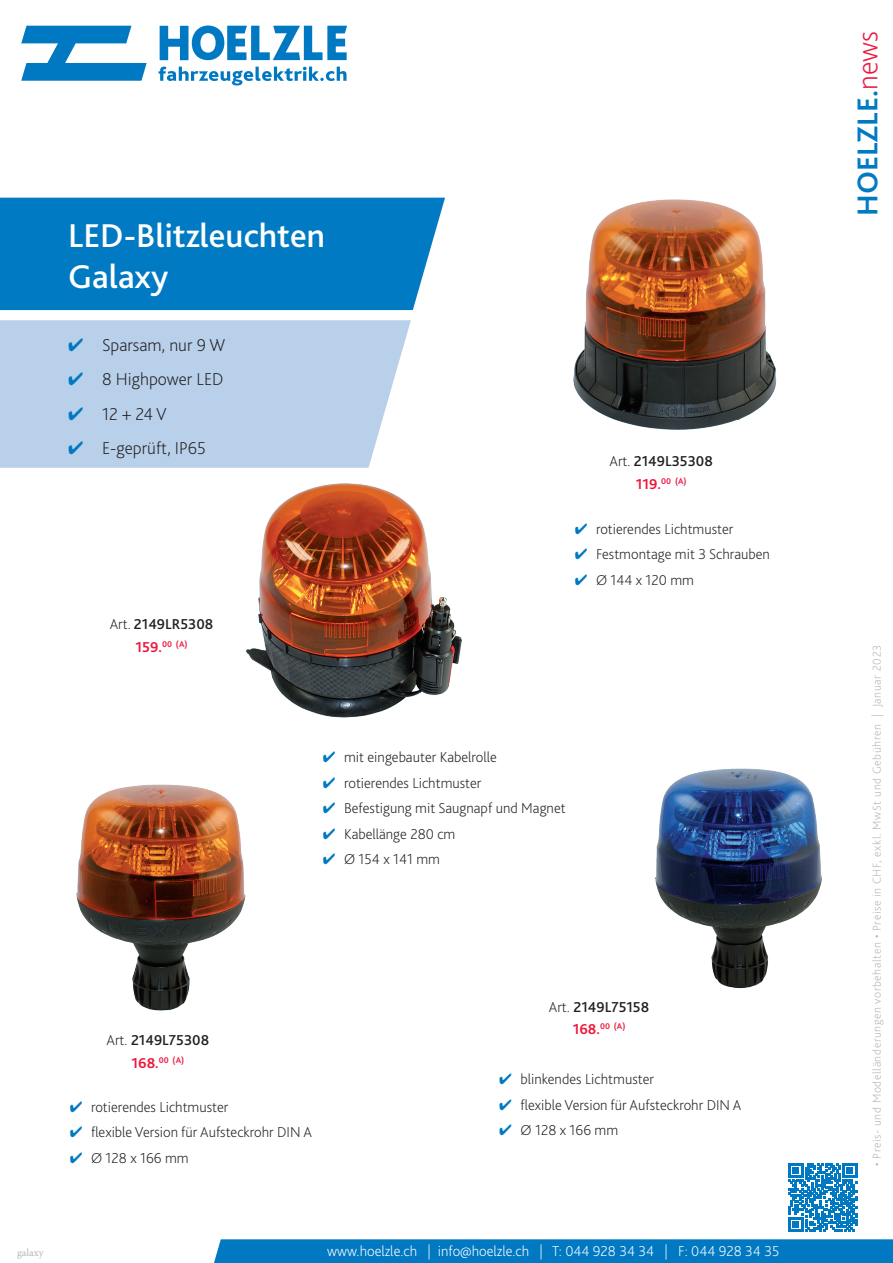
<style>
.page{position:relative;width:893px;height:1263px;background:#fff}
.page>*{position:absolute;margin:0;border:0;box-sizing:border-box;transform-origin:0 0}
.t1{font:500 34.5px/41.4px "Bliss 2";color:#fff}
.t2{font:700 30px "Bliss 2";color:#007bc3}
.t3{font:200 18px "Bliss 2";color:#231f20}
.t4{font:200 15px "Bliss 2";color:#231f20}
.t5{font:200 15px "Bliss 2";color:#fff}
.t6{font:500 15px "Bliss 2";color:#231f20}
.t7{font:200 12px "Bliss 2";letter-spacing:.05em;color:#b2b5b7}
.t8{font:10.5px "Minion Pro";color:#b2b5b7}
.t9{font:700 8.7px "Bliss 2";color:#ed1a40}
.s1{color:#0079c2}
.s2{font-weight:200}
.s3{font-size:15px}
.s4{font-weight:200;color:#ed1a40}
</style>
<div class="page">
<div style="left:214px;top:1239px;width:679px;height:24px;background:#0079c2"></div>
<svg style="left:21px;top:26px;width:326px;height:60px"></svg>
<svg style="left:789px;top:1163px;width:68px;height:69px"></svg>
<div style="left:0;top:198px;width:445px;height:112px;background:#007bc3"></div>
<div style="left:0;top:320px;width:411px;height:148px;background:#b9d0eb"></div>
<img style="left:246px;top:483px;width:216px;height:235px">
<img style="left:654px;top:768px;width:168px;height:221px">
<img style="left:76px;top:784px;width:170px;height:227px">
<img style="left:573px;top:199px;width:204px;height:231px">
<p class="t1" style="left:68px;top:214px;width:258px">LED-Blitzleuchten<br>Galaxy</p>
<p class="t3" style="left:68px;top:334px;width:159px"><span class="s1">✔</span> Sparsam, nur 9 W</p>
<p class="t3" style="left:68px;top:368px;width:157px"><span class="s1">✔</span> 8 Highpower LED</p>
<p class="t3" style="left:68px;top:403px;width:100px"><span class="s1">✔</span> 12 + 24 V</p>
<p class="t3" style="left:68px;top:437px;width:139px"><span class="s1">✔</span> E-geprüft, IP65</p>
<p class="t6" style="left:110px;top:615px;width:105px"><span class="s2">Art.</span> 2149LR5308</p>
<p class="t9" style="left:136px;top:638px;width:53px"><span class="s3">159.</span>00 (A)</p>
<p class="t6" style="left:610px;top:452px;width:105px"><span class="s2">Art.</span> 2149L35308</p>
<p class="t9" style="left:636px;top:476px;width:52px"><span class="s3">119.</span>00 (A)</p>
<p class="t4" style="left:575px;top:519px;width:160px"><span class="s1">✔</span> rotierendes Lichtmuster</p>
<p class="t4" style="left:575px;top:545px;width:197px"><span class="s1">✔</span> Festmontage mit 3 Schrauben</p>
<p class="t4" style="left:575px;top:570px;width:121px"><span class="s1">✔</span> Ø 144 x 120 mm</p>
<p class="t4" style="left:323px;top:748px;width:176px"><span class="s1">✔</span> mit eingebauter Kabelrolle</p>
<p class="t4" style="left:323px;top:773px;width:160px"><span class="s1">✔</span> rotierendes Lichtmuster</p>
<p class="t4" style="left:323px;top:799px;width:244px"><span class="s1">✔</span> Befestigung mit Saugnapf und Magnet</p>
<p class="t4" style="left:323px;top:824px;width:134px"><span class="s1">✔</span> Kabellänge 280 cm</p>
<p class="t4" style="left:323px;top:850px;width:119px"><span class="s1">✔</span> Ø 154 x 141 mm</p>
<p class="t6" style="left:106px;top:1031px;width:104px"><span class="s2">Art.</span> 2149L75308</p>
<p class="t9" style="left:132px;top:1054px;width:54px"><span class="s3">168.</span>00 (A)</p>
<p class="t4" style="left:70px;top:1097px;width:160px"><span class="s1">✔</span> rotierendes Lichtmuster</p>
<p class="t4" style="left:70px;top:1123px;width:244px"><span class="s1">✔</span> flexible Version für Aufsteckrohr DIN A</p>
<p class="t4" style="left:70px;top:1148px;width:121px"><span class="s1">✔</span> Ø 128 x 166 mm</p>
<p class="t6" style="left:549px;top:997px;width:102px"><span class="s2">Art.</span> 2149L75158</p>
<p class="t9" style="left:573px;top:1021px;width:54px"><span class="s3">168.</span>00 (A)</p>
<p class="t4" style="left:499px;top:1070px;width:156px"><span class="s1">✔</span> blinkendes Lichtmuster</p>
<p class="t4" style="left:499px;top:1095px;width:244px"><span class="s1">✔</span> flexible Version für Aufsteckrohr DIN A</p>
<p class="t4" style="left:499px;top:1121px;width:121px"><span class="s1">✔</span> Ø 128 x 166 mm</p>
<p class="t8" style="left:17px;top:1245px;width:28px">galaxy</p>
<p class="t5" style="left:327px;top:1241px;width:454px">www.hoelzle.ch | info@hoelzle.ch | T: 044 928 34 34 | F: 044 928 34 35</p>
<h2 class="t2" style="left:849px;top:216px;width:187px;rotate:-90deg">HOELZLE<span class="s1">.</span><span class="s4">news</span></h2>
<p class="t7" style="left:869px;top:1166px;width:523px;rotate:-90deg">• Preis- und Modelländerungen vorbehalten • Preise in CHF, exkl. MwSt und Gebühren | Januar 2023</p>
</div>
